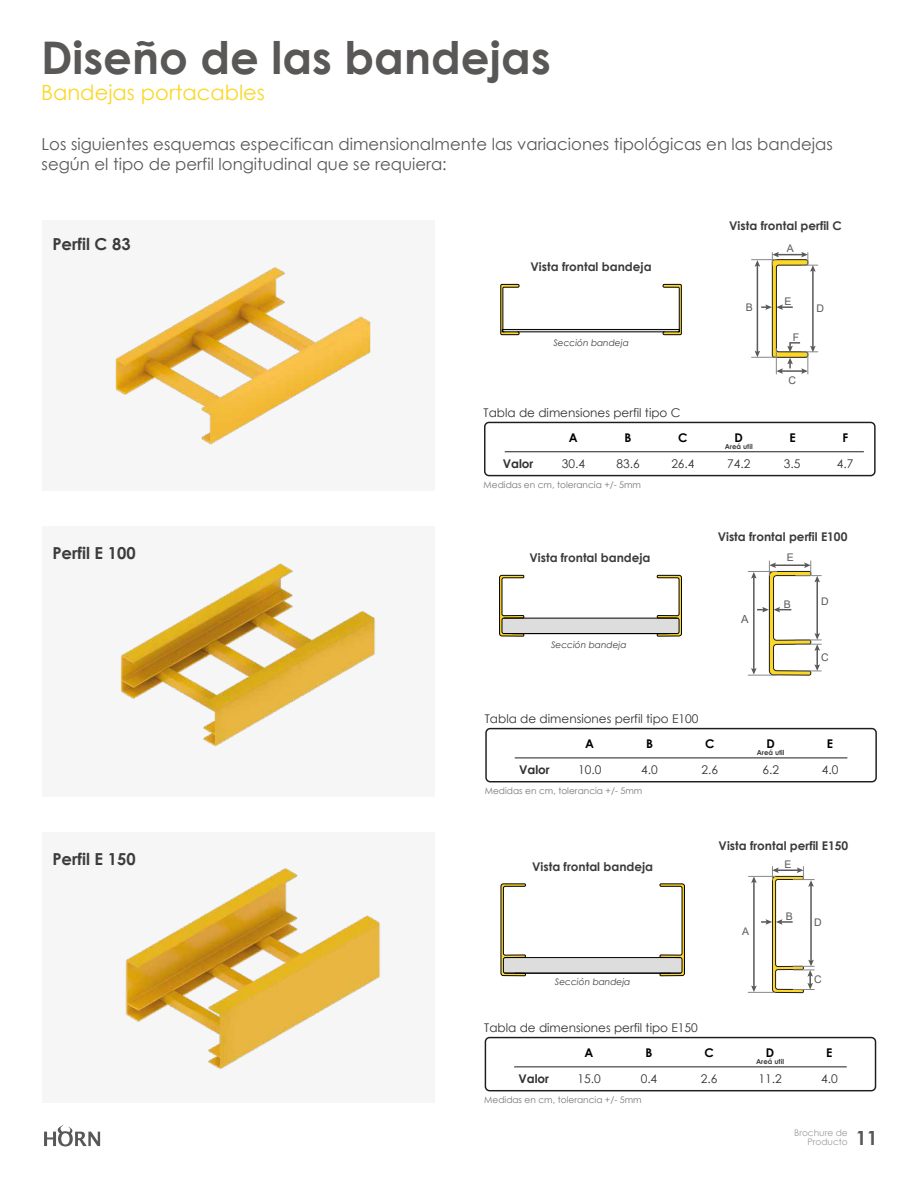
<style>
.page{position:relative;width:918px;height:1188px;background:#fff}
.page>*{position:absolute;margin:0;border:0;box-sizing:border-box;transform-origin:0 0}
.t1{font:700 45px "Century Gothic";color:#595857}
.t2{font:21px "Century Gothic";color:#fcd728}
.t3{font:700 19.5px "Century Gothic";color:#585857}
.t4{font:16.5px/19.8px "Century Gothic";color:#585857}
.t5{font:700 16.5px "Century Gothic";color:#3c3c3b}
.t6{font:12px "Century Gothic";color:#313132}
.t7{font:700 12px "Century Gothic";color:#3c3c3b}
.t8{font:700 12px "Century Gothic";color:#010101}
.t9{font:700 12px "Century Gothic";color:#313132}
.t10{font:11.25px "Arial";color:#5a5957}
.t11{font:10.5px "Arial";color:#5a5957}
.t12{font:9px "Century Gothic";color:#777778}
.t13{font:italic 9px "Century Gothic";color:#3c3c3b}
.t14{font:9px/9px "Century Gothic";color:#9d9b9b;text-align:right}
.t15{font:700 6.9px "Century Gothic";color:#3c3c3b}
</style>
<div class="page">
<svg style="left:44px;top:1125px;width:56px;height:21px"></svg>
<div style="left:42px;top:220px;width:392px;height:271px;background:#f6f6f6"></div>
<div style="left:42px;top:526px;width:392px;height:271px;background:#f6f6f6"></div>
<div style="left:42px;top:832px;width:392px;height:271px;background:#f6f6f6"></div>
<img style="left:115px;top:267px;width:256px;height:178px">
<img style="left:121px;top:563px;width:254px;height:184px">
<img style="left:126px;top:868px;width:254px;height:201px">
<svg style="left:500px;top:284px;width:182px;height:51px"></svg>
<svg style="left:751px;top:252px;width:66px;height:122px"></svg>
<div style="left:484px;top:422px;width:391px;height:54px;border:1px solid #1e1f1d;border-radius:4px"></div>
<hr style="left:504px;top:451px;width:359px;height:1px;background:#1e1f1d">
<svg style="left:499px;top:575px;width:182px;height:62px"></svg>
<svg style="left:748px;top:561px;width:73px;height:115px"></svg>
<div style="left:485px;top:728px;width:391px;height:54px;border:1px solid #1e1f1d;border-radius:4px"></div>
<hr style="left:514px;top:758px;width:333px;height:1px;background:#1e1f1d">
<svg style="left:500px;top:883px;width:184px;height:93px"></svg>
<svg style="left:748px;top:867px;width:66px;height:126px"></svg>
<div style="left:484px;top:1037px;width:392px;height:54px;border:1px solid #1e1f1d;border-radius:4px"></div>
<hr style="left:514px;top:1066px;width:332px;height:1px;background:#1e1f1d">
<h1 class="t1" style="left:41px;top:24px;width:511px">Diseño de las bandejas</h1>
<h2 class="t2" style="left:41px;top:78px;width:225px">Bandejas portacables</h2>
<h3 class="t4" style="left:42px;top:134px;width:792px">Los siguientes esquemas especifican dimensionalmente las variaciones tipológicas en las bandejas según el tipo de perfil longitudinal que se requiera:</h3>
<h3 class="t5" style="left:52px;top:231px;width:80px">Perfil C 83</h3>
<h3 class="t5" style="left:52px;top:540px;width:85px">Perfil E 100</h3>
<h3 class="t5" style="left:52px;top:846px;width:85px">Perfil E 150</h3>
<p class="t7" style="left:729px;top:217px;width:114px">Vista frontal perfil C</p>
<p class="t7" style="left:530px;top:257px;width:122px">Vista frontal bandeja</p>
<p class="t13" style="left:553px;top:336px;width:77px">Sección bandeja</p>
<p class="t6" style="left:483px;top:404px;width:198px">Tabla de dimensiones perfil tipo C</p>
<p class="t11" style="left:745px;top:301px;width:9px">B</p>
<p class="t11" style="left:786px;top:241px;width:9px">A</p>
<p class="t11" style="left:784px;top:294px;width:9px">E</p>
<p class="t11" style="left:792px;top:330px;width:8px">F</p>
<p class="t11" style="left:788px;top:374px;width:9px">C</p>
<p class="t11" style="left:816px;top:301px;width:9px">D</p>
<p class="t8" style="left:569px;top:429px;width:10px">A</p>
<p class="t8" style="left:624px;top:429px;width:8px">B</p>
<p class="t8" style="left:678px;top:429px;width:11px">C</p>
<p class="t8" style="left:734px;top:429px;width:10px">D</p>
<p class="t8" style="left:789px;top:429px;width:8px">E</p>
<p class="t8" style="left:842px;top:429px;width:7px">F</p>
<p class="t6" style="left:616px;top:455px;width:25px">83.6</p>
<p class="t6" style="left:671px;top:455px;width:25px">26.4</p>
<p class="t6" style="left:727px;top:455px;width:25px">74.2</p>
<p class="t6" style="left:783px;top:455px;width:18px">3.5</p>
<p class="t6" style="left:836px;top:455px;width:18px">4.7</p>
<p class="t12" style="left:483px;top:478px;width:159px">Medidas en cm, tolerancia +/- 5mm</p>
<p class="t15" style="left:724px;top:441px;width:29px">Areá util</p>
<p class="t9" style="left:502px;top:454px;width:32px">Valor</p>
<p class="t6" style="left:561px;top:455px;width:25px">30.4</p>
<p class="t7" style="left:529px;top:548px;width:122px">Vista frontal bandeja</p>
<p class="t13" style="left:551px;top:639px;width:77px">Sección bandeja</p>
<p class="t7" style="left:717px;top:528px;width:131px">Vista frontal perfil E100</p>
<p class="t11" style="left:786px;top:550px;width:9px">E</p>
<p class="t10" style="left:741px;top:612px;width:9px">A</p>
<p class="t11" style="left:783px;top:597px;width:9px">B</p>
<p class="t11" style="left:821px;top:594px;width:9px">D</p>
<p class="t11" style="left:821px;top:650px;width:9px">C</p>
<p class="t6" style="left:485px;top:710px;width:215px">Tabla de dimensiones perfil tipo E100</p>
<p class="t8" style="left:585px;top:735px;width:10px">A</p>
<p class="t8" style="left:646px;top:735px;width:8px">B</p>
<p class="t8" style="left:705px;top:735px;width:11px">C</p>
<p class="t8" style="left:766px;top:735px;width:10px">D</p>
<p class="t8" style="left:826px;top:735px;width:8px">E</p>
<p class="t6" style="left:641px;top:761px;width:18px">4.0</p>
<p class="t6" style="left:701px;top:761px;width:18px">2.6</p>
<p class="t6" style="left:762px;top:761px;width:18px">6.2</p>
<p class="t6" style="left:821px;top:761px;width:18px">4.0</p>
<p class="t12" style="left:485px;top:784px;width:159px">Medidas en cm, tolerancia +/- 5mm</p>
<p class="t15" style="left:756px;top:747px;width:29px">Areá util</p>
<p class="t9" style="left:519px;top:761px;width:32px">Valor</p>
<p class="t6" style="left:578px;top:761px;width:25px">10.0</p>
<p class="t7" style="left:532px;top:857px;width:122px">Vista frontal bandeja</p>
<p class="t13" style="left:555px;top:976px;width:77px">Sección bandeja</p>
<p class="t6" style="left:484px;top:1019px;width:215px">Tabla de dimensiones perfil tipo E150</p>
<p class="t7" style="left:718px;top:837px;width:131px">Vista frontal perfil E150</p>
<p class="t11" style="left:741px;top:924px;width:9px">A</p>
<p class="t11" style="left:784px;top:857px;width:9px">E</p>
<p class="t11" style="left:785px;top:909px;width:9px">B</p>
<p class="t11" style="left:814px;top:915px;width:9px">D</p>
<p class="t11" style="left:814px;top:972px;width:9px">C</p>
<p class="t8" style="left:584px;top:1044px;width:10px">A</p>
<p class="t8" style="left:645px;top:1044px;width:8px">B</p>
<p class="t8" style="left:704px;top:1044px;width:11px">C</p>
<p class="t8" style="left:765px;top:1044px;width:10px">D</p>
<p class="t8" style="left:826px;top:1044px;width:8px">E</p>
<p class="t6" style="left:640px;top:1070px;width:18px">0.4</p>
<p class="t6" style="left:700px;top:1070px;width:18px">2.6</p>
<p class="t6" style="left:758px;top:1070px;width:25px">11.2</p>
<p class="t6" style="left:821px;top:1070px;width:18px">4.0</p>
<p class="t12" style="left:484px;top:1093px;width:159px">Medidas en cm, tolerancia +/- 5mm</p>
<p class="t15" style="left:756px;top:1056px;width:29px">Areá util</p>
<p class="t9" style="left:518px;top:1070px;width:32px">Valor</p>
<p class="t6" style="left:577px;top:1070px;width:25px">15.0</p>
<p class="t14" style="left:794px;top:1129px;width:55px">Brochure de<br>Producto</p>
<h3 class="t3" style="left:855px;top:1123px;width:23px">11</h3>
</div>
